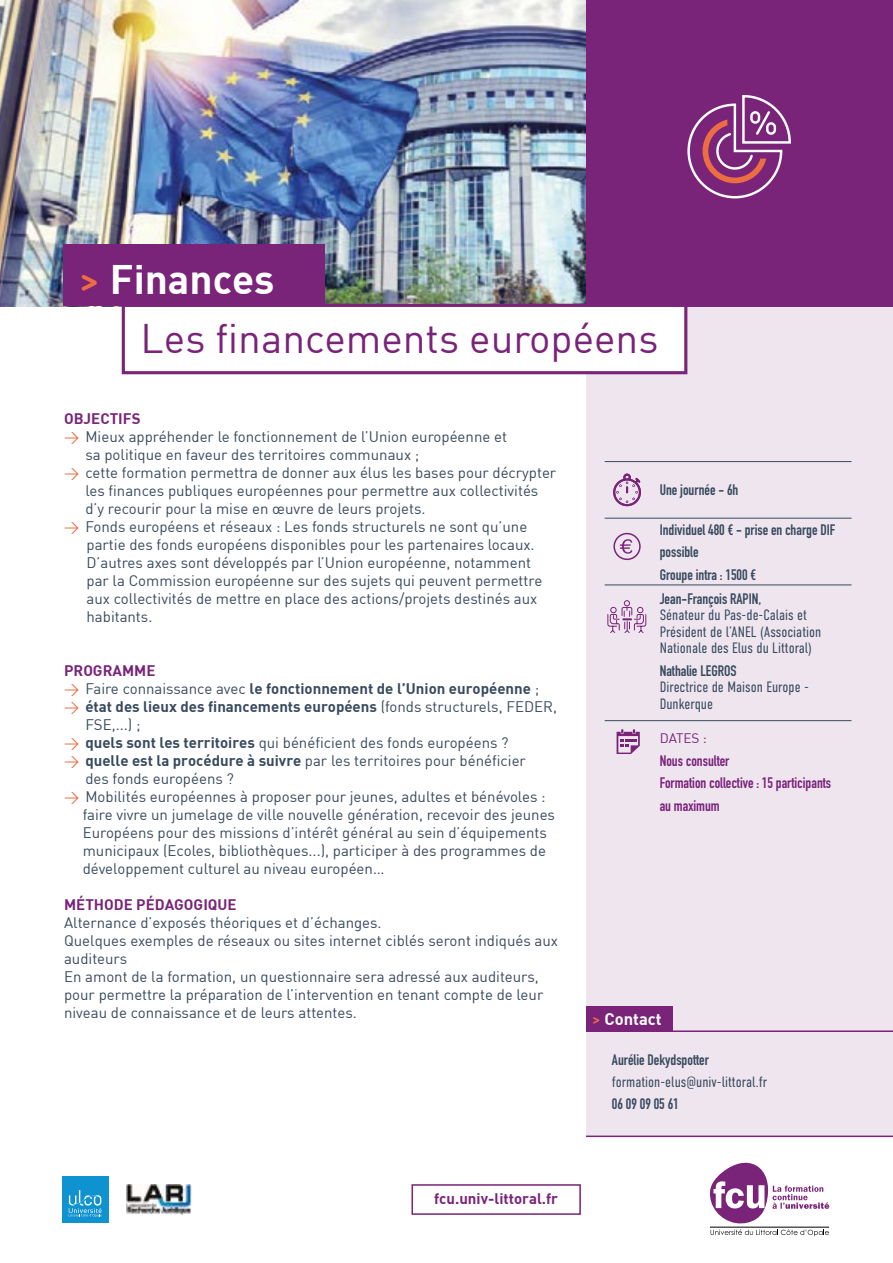
<style>
.page{position:relative;width:893px;height:1263px;background:#fff}
.page>*{position:absolute;margin:0;border:0;box-sizing:border-box;transform-origin:0 0}
.t1{font:40.5px "DIN";color:#792379}
.t2{font:40.35px "DIN Bold";color:#fff}
.t3{font:16.5px "DIN Bold";color:#fff}
.t4{font:15px/18px "DIN";color:#384a5e}
.t5{font:300 15px/16.5px "DIN Condensed";color:#384a5e}
.t6{font:700 15px/22.5px "DIN Condensed";color:#384a5e}
.t7{font:15px/18px "DIN Bold";color:#384a5e}
.t8{font:700 15px/22.5px "DIN Condensed";color:#792379}
.t9{font:15px "DIN Bold";color:#792379}
.t10{font:13.5px "DIN";letter-spacing:-.005em;color:#792379}
.s1{font-family:"DIN Round Pro";font-weight:500;color:#ed6d43}
.s2{color:#ed6d43}
.s3{color:#792379}
.s4{font-family:"DIN";color:#ed6d43}
.s5{font-family:"DIN"}
.s6{font-family:"DIN Bold"}
</style>
<div class="page">
<div style="left:586px;top:304px;width:307px;height:833px;background:#efe5ef"></div>
<div style="left:62px;top:1176px;width:46px;height:47px;background:#0f92d0"></div>
<svg style="left:69px;top:1190px;width:33px;height:27px"></svg>
<img style="left:127px;top:1185px;width:64px;height:29px">
<svg style="left:710px;top:1163px;width:119px;height:60px"></svg>
<hr style="left:710px;top:1227px;width:119px;height:1px;background:#000">
<svg style="left:711px;top:1229px;width:118px;height:7px"></svg>
<hr style="left:586px;top:1135px;width:307px;height:2px;background:#792379">
<hr style="left:586px;top:1030px;width:307px;height:2px;background:#792379">
<div style="left:586px;top:1007px;width:86px;height:25px;background:#792379"></div>
<hr style="left:605px;top:461px;width:246px;height:1px;background:#384a5e">
<svg style="left:613px;top:473px;width:28px;height:34px"></svg>
<svg style="left:607px;top:600px;width:40px;height:33px"></svg>
<hr style="left:605px;top:518px;width:246px;height:1px;background:#384a5e">
<hr style="left:605px;top:585px;width:246px;height:1px;background:#384a5e">
<div style="left:613px;top:533px;width:28px;height:27px;border:2px solid #792379;border-radius:50%"></div>
<svg style="left:620px;top:539px;width:12px;height:15px"></svg>
<hr style="left:605px;top:720px;width:246px;height:1px;background:#384a5e">
<svg style="left:617px;top:729px;width:23px;height:25px"></svg>
<img style="left:0;top:0;width:586px;height:306px">
<div style="left:64px;top:244px;width:261px;height:61px;background:#792379"></div>
<div style="left:586px;top:0;width:307px;height:306px;background:#792379"></div>
<svg style="left:687px;top:95px;width:104px;height:104px"></svg>
<div style="left:122px;top:304px;width:565px;height:70px;background:#fff;border:3px solid #792379"></div>
<div style="left:411px;top:1184px;width:170px;height:31px;border:2px solid #792379"></div>
<h2 class="t2" style="left:79px;top:253px;width:197px"><span class="s1">&gt;</span> Finances</h2>
<h1 class="t1" style="left:141px;top:313px;width:519px">Les financements européens</h1>
<p class="t9" style="left:64px;top:409px;width:78px">OBJECTIFS</p>
<p class="t4" style="left:64px;top:427px;width:444px"><span class="s2">&gt;</span> Mieux appréhender le fonctionnement de l’Union européenne et</p>
<p class="t4" style="left:85px;top:445px;width:335px">sa politique en faveur des territoires communaux ;</p>
<p class="t4" style="left:64px;top:463px;width:494px"><span class="s2">&gt;</span> cette formation permettra de donner aux élus les bases pour décrypter</p>
<p class="t4" style="left:85px;top:481px;width:454px">les finances publiques européennes pour permettre aux collectivités</p>
<p class="t4" style="left:85px;top:499px;width:342px">d’y recourir pour la mise en œuvre de leurs projets.</p>
<p class="t4" style="left:64px;top:517px;width:465px"><span class="s2">&gt;</span> Fonds européens et réseaux : Les fonds structurels ne sont qu’une</p>
<p class="t4" style="left:87px;top:535px;width:450px">partie des fonds européens disponibles pour les partenaires locaux.</p>
<p class="t4" style="left:87px;top:553px;width:446px">D’autres axes sont développés par l’Union européenne, notamment</p>
<p class="t4" style="left:87px;top:571px;width:457px">par la Commission européenne sur des sujets qui peuvent permettre</p>
<p class="t4" style="left:87px;top:589px;width:452px">aux collectivités de mettre en place des actions/projets destinés aux</p>
<p class="t4" style="left:87px;top:607px;width:67px">habitants.</p>
<p class="t7" style="left:64px;top:661px;width:494px"><span class="s3">PROGRAMME<br></span><span class="s4">&gt;</span> <span class="s5">Faire connaissance avec</span> le fonctionnement de l’Union européenne <span class="s5">; </span><span class="s4">&gt;</span> état des lieux des financements européens <span class="s5">(fonds structurels, FEDER,</span></p>
<p class="t4" style="left:85px;top:715px;width:57px">FSE,...) ;</p>
<p class="t4" style="left:64px;top:733px;width:446px"><span class="s2">&gt;</span> <span class="s6">quels sont les territoires</span> qui bénéficient des fonds européens ?</p>
<p class="t4" style="left:64px;top:751px;width:463px"><span class="s2">&gt;</span> <span class="s6">quelle est la procédure à suivre</span> par les territoires pour bénéficier</p>
<p class="t4" style="left:85px;top:769px;width:150px">des fonds européens ?</p>
<p class="t4" style="left:64px;top:787px;width:483px"><span class="s2">&gt;</span> Mobilités européennes à proposer pour jeunes, adultes et bénévoles :</p>
<p class="t4" style="left:83px;top:805px;width:474px">faire vivre un jumelage de ville nouvelle génération, recevoir des jeunes</p>
<p class="t4" style="left:83px;top:823px;width:466px">Européens pour des missions d’intérêt général au sein d’équipements</p>
<p class="t4" style="left:83px;top:841px;width:465px">municipaux (Ecoles, bibliothèques...), participer à des programmes de</p>
<p class="t4" style="left:83px;top:859px;width:303px">développement culturel au niveau européen…</p>
<p class="t9" style="left:64px;top:895px;width:174px">MÉTHODE PÉDAGOGIQUE</p>
<p class="t4" style="left:64px;top:913px;width:496px">Alternance d’exposés théoriques et d’échanges.<br>Quelques exemples de réseaux ou sites internet ciblés seront indiqués aux auditeurs<br>En amont de la formation, un questionnaire sera adressé aux auditeurs, pour permettre la préparation de l’intervention en tenant compte de leur niveau de connaissance et de leurs attentes.</p>
<p class="t9" style="left:434px;top:1189px;width:125px">fcu.univ-littoral.fr</p>
<p class="t6" style="left:660px;top:479px;width:80px">Une journée - 6h</p>
<p class="t6" style="left:660px;top:518px;width:177px">Individuel 480 € - prise en charge DIF possible<br>Groupe intra : 1500 €</p>
<p class="t6" style="left:660px;top:587px;width:103px">Jean-François RAPIN,</p>
<p class="t5" style="left:660px;top:607px;width:163px">Sénateur du Pas-de-Calais et<br>Président de l’ANEL (Association<br>Nationale des Elus du Littoral)</p>
<p class="t6" style="left:660px;top:659px;width:78px">Nathalie LEGROS</p>
<p class="t5" style="left:660px;top:679px;width:151px">Directrice de Maison Europe -<br>Dunkerque</p>
<p class="t10" style="left:660px;top:730px;width:49px">DATES :</p>
<p class="t8" style="left:660px;top:749px;width:173px">Nous consulter<br>Formation collective : 15 participants au maximum</p>
<p class="t3" style="left:592px;top:1009px;width:71px"><span class="s1">&gt;</span> Contact</p>
<p class="t6" style="left:612px;top:1048px;width:98px">Aurélie Dekydspotter</p>
<p class="t5" style="left:612px;top:1074px;width:157px">formation-elus@univ-littoral.fr</p>
<p class="t6" style="left:612px;top:1092px;width:68px">06 09 09 05 61</p>
</div>
